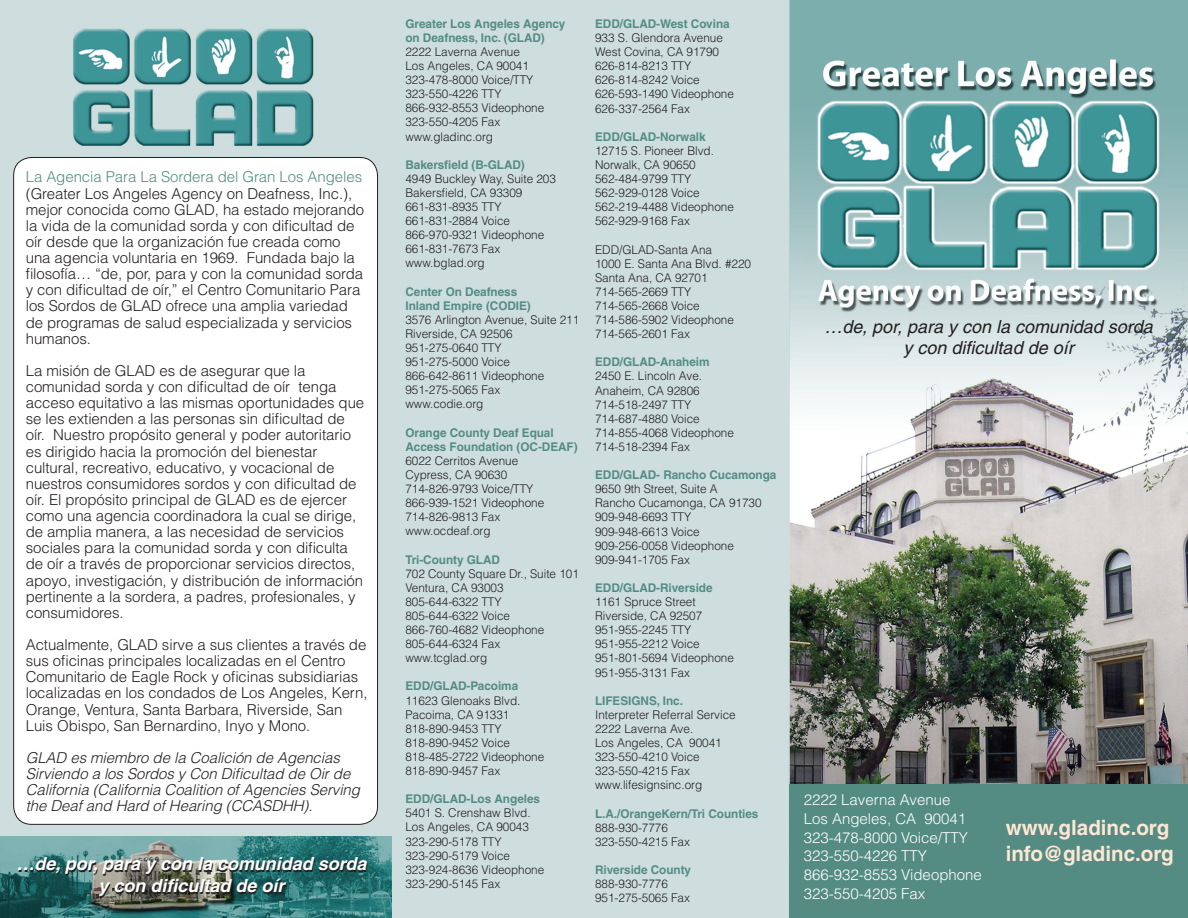
<style>
.page{position:relative;width:1188px;height:918px;background:#fff}
.page>*{position:absolute;margin:0;border:0;box-sizing:border-box;transform-origin:0 0}
.t1{font:700 21px/25.2px "Helvetica";color:#fee6d3}
.t2{font:italic 18px/21.6px "Helvetica";color:#231f20;text-align:center}
.t3{font:italic 700 18px/21.6px "Helvetica";color:#fff;text-align:center}
.t4{font:300 15px/16.2px "Helvetica";letter-spacing:-.005em;color:#231f20}
.t5{font:italic 300 15px/16.2px "Helvetica";letter-spacing:-.005em;color:#231f20}
.t6{font:300 15px/18.8px "Helvetica";color:#fff}
.t7{font:300 15px "Helvetica";letter-spacing:-.005em;color:#548c83}
.t8{font:300 12px/14.1px "Helvetica";letter-spacing:-.005em;color:#231f20}
.t9{font:700 12px/14.1px "Helvetica";letter-spacing:-.005em;color:#548c83}
</style>
<div class="page">
<img style="left:0;top:0;width:1188px;height:918px">
<div style="left:14px;top:157px;width:364px;height:667px;background:#fff;border-radius:18px"></div>
<img style="left:0;top:837px;width:391px;height:81px">
<div style="left:790px;top:784px;width:398px;height:134px;background:#548c83"></div>
<p class="t7" style="left:26px;top:168px;width:338px">La Agencia Para La Sordera del Gran Los Angeles</p>
<p class="t4" style="left:26px;top:185px;width:340px">(Greater Los Angeles Agency on Deafness, Inc.), mejor conocida como GLAD, ha estado mejorando la vida de la comunidad sorda y con dificultad de oír desde que la organización fue creada como una agencia voluntaria en 1969. Fundada bajo la filosofía… “de, por, para y con la comunidad sorda y con dificultad de oír,” el Centro Comunitario Para los Sordos de GLAD ofrece una amplia variedad de programas de salud especializada y servicios humanos.</p>
<p class="t4" style="left:26px;top:362px;width:340px">La misión de GLAD es de asegurar que la comunidad sorda y con dificultad de oír tenga acceso equitativo a las mismas oportunidades que se les extienden a las personas sin dificultad de oír. Nuestro propósito general y poder autoritario es dirigido hacia la promoción del bienestar cultural, recreativo, educativo, y vocacional de nuestros consumidores sordos y con dificultad de oír. El propósito principal de GLAD es de ejercer como una agencia coordinadora la cual se dirige, de amplia manera, a las necesidad de servicios sociales para la comunidad sorda y con dificulta de oír a través de proporcionar servicios directos, apoyo, investigación, y distribución de información pertinente a la sordera, a padres, profesionales, y consumidores.</p>
<p class="t4" style="left:26px;top:636px;width:343px">Actualmente, GLAD sirve a sus clientes a través de sus oficinas principales localizadas en el Centro Comunitario de Eagle Rock y oficinas subsidiarias localizadas en los condados de Los Angeles, Kern, Orange, Ventura, Santa Barbara, Riverside, San Luis Obispo, San Bernardino, Inyo y Mono.</p>
<p class="t5" style="left:26px;top:749px;width:336px">GLAD es miembro de la Coalición de Agencias Sirviendo a los Sordos y Con Dificultad de Oir de California (California Coalition of Agencies Serving the Deaf and Hard of Hearing (CCASDHH).</p>
<h2 class="t3" style="left:16px;top:853px;width:352px">…de, por, para y con la comunidad sorda y con dificultad de oír</h2>
<p class="t9" style="left:405px;top:16px;width:162px">Greater Los Angeles Agency on Deafness, Inc. (GLAD)</p>
<p class="t8" style="left:405px;top:44px;width:140px">2222 Laverna Avenue<br>Los Angeles, CA 90041<br>323-478-8000 Voice/TTY<br>323-550-4226 TTY<br>866-932-8553 Videophone<br>323-550-4205 Fax www.gladinc.org</p>
<p class="t9" style="left:405px;top:157px;width:121px">Bakersfield (B-GLAD)</p>
<p class="t8" style="left:405px;top:171px;width:152px">4949 Buckley Way, Suite 203<br>Bakersfield, CA 93309<br>661-831-8935 TTY<br>661-831-2884 Voice<br>866-970-9321 Videophone<br>661-831-7673 Fax www.bglad.org</p>
<p class="t9" style="left:405px;top:284px;width:127px">Center On Deafness<br>Inland Empire (CODIE)</p>
<p class="t8" style="left:405px;top:312px;width:175px">3576 Arlington Avenue, Suite 211<br>Riverside, CA 92506<br>951-275-0640 TTY<br>951-275-5000 Voice<br>866-642-8611 Videophone<br>951-275-5065 Fax www.codie.org</p>
<p class="t9" style="left:405px;top:425px;width:174px">Orange County Deaf Equal<br>Access Foundation (OC-DEAF)</p>
<p class="t8" style="left:405px;top:453px;width:140px">6022 Cerritos Avenue<br>Cypress, CA 90630<br>714-826-9793 Voice/TTY<br>866-939-1521 Videophone<br>714-826-9813 Fax www.ocdeaf.org</p>
<p class="t9" style="left:405px;top:552px;width:96px">Tri-County GLAD</p>
<p class="t8" style="left:405px;top:566px;width:175px">702 County Square Dr., Suite 101<br>Ventura, CA 93003<br>805-644-6322 TTY<br>805-644-6322 Voice<br>866-760-4682 Videophone<br>805-644-6324 Fax www.tcglad.org</p>
<p class="t9" style="left:405px;top:679px;width:114px">EDD/GLAD-Pacoima</p>
<p class="t8" style="left:405px;top:693px;width:140px">11623 Glenoaks Blvd.<br>Pacoima, CA 91331<br>818-890-9453 TTY<br>818-890-9452 Voice<br>818-485-2722 Videophone<br>818-890-9457 Fax</p>
<p class="t9" style="left:405px;top:792px;width:136px">EDD/GLAD-Los Angeles</p>
<p class="t8" style="left:405px;top:806px;width:140px">5401 S. Crenshaw Blvd.<br>Los Angeles, CA 90043<br>323-290-5178 TTY<br>323-290-5179 Voice<br>323-924-8636 Videophone<br>323-290-5145 Fax</p>
<p class="t9" style="left:595px;top:16px;width:136px">EDD/GLAD-West Covina</p>
<p class="t8" style="left:595px;top:30px;width:140px">933 S. Glendora Avenue<br>West Covina, CA 91790<br>626-814-8213 TTY<br>626-814-8242 Voice<br>626-593-1490 Videophone<br>626-337-2564 Fax</p>
<p class="t9" style="left:595px;top:129px;width:112px">EDD/GLAD-Norwalk</p>
<p class="t8" style="left:595px;top:143px;width:140px">12715 S. Pioneer Blvd.<br>Norwalk, CA 90650<br>562-484-9799 TTY<br>562-929-0128 Voice<br>562-219-4488 Videophone<br>562-929-9168 Fax</p>
<p class="t8" style="left:595px;top:242px;width:157px">EDD/GLAD-Santa Ana<br>1000 E. Santa Ana Blvd. #220<br>Santa Ana, CA 92701<br>714-565-2669 TTY<br>714-565-2668 Voice<br>714-586-5902 Videophone<br>714-565-2601 Fax</p>
<p class="t9" style="left:595px;top:355px;width:116px">EDD/GLAD-Anaheim</p>
<p class="t8" style="left:595px;top:369px;width:140px">2450 E. Lincoln Ave.<br>Anaheim, CA 92806<br>714-518-2497 TTY<br>714-687-4880 Voice<br>714-855-4068 Videophone<br>714-518-2394 Fax</p>
<p class="t9" style="left:595px;top:468px;width:183px">EDD/GLAD- Rancho Cucamonga</p>
<p class="t8" style="left:595px;top:482px;width:168px">9650 9th Street, Suite A<br>Rancho Cucamonga, CA 91730<br>909-948-6693 TTY<br>909-948-6613 Voice<br>909-256-0058 Videophone<br>909-941-1705 Fax</p>
<p class="t9" style="left:595px;top:580px;width:119px">EDD/GLAD-Riverside</p>
<p class="t8" style="left:595px;top:594px;width:140px">1161 Spruce Street<br>Riverside, CA 92507<br>951-955-2245 TTY<br>951-955-2212 Voice<br>951-801-5694 Videophone<br>951-955-3131 Fax</p>
<p class="t9" style="left:595px;top:693px;width:89px">LIFESIGNS, Inc.</p>
<p class="t8" style="left:595px;top:707px;width:142px">Interpreter Referral Service<br>2222 Laverna Ave.<br>Los Angeles, CA 90041<br>323-550-4210 Voice<br>323-550-4215 Fax www.lifesignsinc.org</p>
<p class="t9" style="left:595px;top:806px;width:165px">L.A./OrangeKern/Tri Counties</p>
<p class="t8" style="left:595px;top:820px;width:96px">888-930-7776<br>323-550-4215 Fax</p>
<p class="t9" style="left:595px;top:862px;width:98px">Riverside County</p>
<p class="t8" style="left:595px;top:876px;width:96px">888-930-7776<br>951-275-5065 Fax</p>
<h2 class="t2" style="left:824px;top:315px;width:330px">…de, por, para y con la comunidad sorda y con dificultad de oír</h2>
<p class="t6" style="left:804px;top:790px;width:180px">2222 Laverna Avenue<br>Los Angeles, CA 90041<br>323-478-8000 Voice/TTY<br>323-550-4226 TTY<br>866-932-8553 Videophone<br>323-550-4205 Fax</p>
<h1 class="t1" style="left:1006px;top:815px;width:169px">www.gladinc.org info@gladinc.org</h1>
</div>
